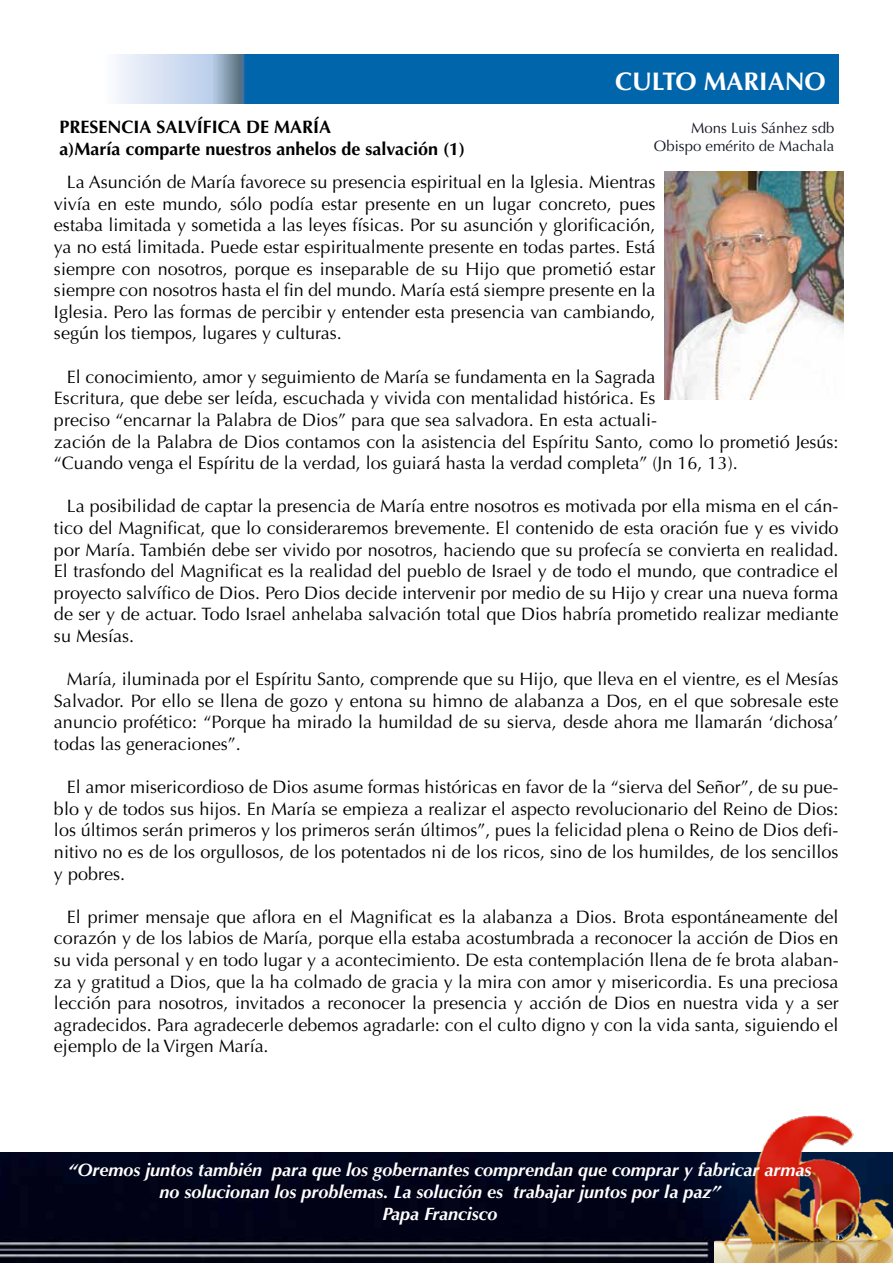
<style>
.page{position:relative;width:893px;height:1263px;background:#fff}
.page>*{position:absolute;margin:0;border:0;box-sizing:border-box;transform-origin:0 0}
.t1{font:700 25.5px "Optima";color:#fff}
.t2{font:18px/21.6px "Optima";color:#000;text-align:justify}
.t3{font:italic 700 18px/21.6px "Optima";color:#fff;text-align:center}
.t4{font:700 18px/22.5px "Optima";color:#000}
.t5{font:15px/18px "Optima";color:#141823;text-align:right}
</style>
<div class="page">
<img style="left:0;top:1152px;width:714px;height:111px">
<img style="left:714px;top:1115px;width:179px;height:148px">
<svg style="left:116px;top:54px;width:723px;height:49px;background:#2277b4"></svg>
<img style="left:665px;top:172px;width:178px;height:228px">
<h1 class="t1" style="left:615px;top:66px;width:212px">CULTO MARIANO</h1>
<p class="t4" style="left:60px;top:116px;width:407px">PRESENCIA SALVÍFICA DE MARÍA<br>a)María comparte nuestros anhelos de salvación (1)</p>
<p class="t5" style="left:654px;top:120px;width:182px">Mons Luis Sánhez sdb<br>Obispo emérito de Machala</p>
<p class="t2" style="left:54px;top:172px;width:603px;text-indent:13px">La Asunción de María favorece su presencia espiritual en la Iglesia. Mientras vivía en este mundo, sólo podía estar presente en un lugar concreto, pues estaba limitada y sometida a las leyes físicas. Por su asunción y glorificación, ya no está limitada. Puede estar espiritualmente presente en todas partes. Está siempre con nosotros, porque es inseparable de su Hijo que prometió estar siempre con nosotros hasta el fin del mundo. María está siempre presente en la Iglesia. Pero las formas de percibir y entender esta presencia van cambiando, según los tiempos, lugares y culturas.</p>
<p class="t2" style="left:54px;top:366px;width:786px;text-align:left;text-indent:13px">El conocimiento, amor y seguimiento de María se fundamenta en la Sagrada<br>Escritura, que debe ser leída, escuchada y vivida con mentalidad histórica. Es<br>preciso “encarnar la Palabra de Dios” para que sea salvadora. En esta actuali-<br>zación de la Palabra de Dios contamos con la asistencia del Espíritu Santo, como lo prometió Jesús: “Cuando venga el Espíritu de la verdad, los guiará hasta la verdad completa” (Jn 16, 13).</p>
<p class="t2" style="left:54px;top:496px;width:786px;text-indent:13px">La posibilidad de captar la presencia de María entre nosotros es motivada por ella misma en el cán&shy;tico del Magnificat, que lo consideraremos brevemente. El contenido de esta oración fue y es vivido por María. También debe ser vivido por nosotros, haciendo que su profecía se convierta en realidad.<br>El trasfondo del Magnificat es la realidad del pueblo de Israel y de todo el mundo, que contradice el proyecto salvífico de Dios. Pero Dios decide intervenir por medio de su Hijo y crear una nueva forma de ser y de actuar. Todo Israel anhelaba salvación total que Dios habría prometido realizar mediante su Mesías.</p>
<p class="t2" style="left:54px;top:668px;width:786px;text-indent:13px">María, iluminada por el Espíritu Santo, comprende que su Hijo, que lleva en el vientre, es el Mesías Salvador. Por ello se llena de gozo y entona su himno de alabanza a Dos, en el que sobresale este anuncio profético: “Porque ha mirado la humildad de su sierva, desde ahora me llamarán ‘dichosa’ todas las generaciones”.</p>
<p class="t2" style="left:54px;top:776px;width:786px;text-indent:13px">El amor misericordioso de Dios asume formas históricas en favor de la “sierva del Señor”, de su pue&shy;blo y de todos sus hijos. En María se empieza a realizar el aspecto revolucionario del Reino de Dios: los últimos serán primeros y los primeros serán últimos”, pues la felicidad plena o Reino de Dios defi&shy;nitivo no es de los orgullosos, de los potentados ni de los ricos, sino de los humildes, de los sencillos y pobres.</p>
<p class="t2" style="left:54px;top:906px;width:786px;text-indent:13px">El primer mensaje que aflora en el Magnificat es la alabanza a Dios. Brota espontáneamente del corazón y de los labios de María, porque ella estaba acostumbrada a reconocer la acción de Dios en su vida personal y en todo lugar y a acontecimiento. De esta contemplación llena de fe brota alaban&shy;za y gratitud a Dios, que la ha colmado de gracia y la mira con amor y misericordia. Es una preciosa lección para nosotros, invitados a reconocer la presencia y acción de Dios en nuestra vida y a ser agradecidos. Para agradecerle debemos agradarle: con el culto digno y con la vida santa, siguiendo el ejemplo de la Virgen María.</p>
<p class="t3" style="left:69px;top:1159px;width:744px">“Oremos juntos también para que los gobernantes comprendan que comprar y fabricar armas no solucionan los problemas. La solución es trabajar juntos por la paz”<br>Papa Francisco</p>
</div>
